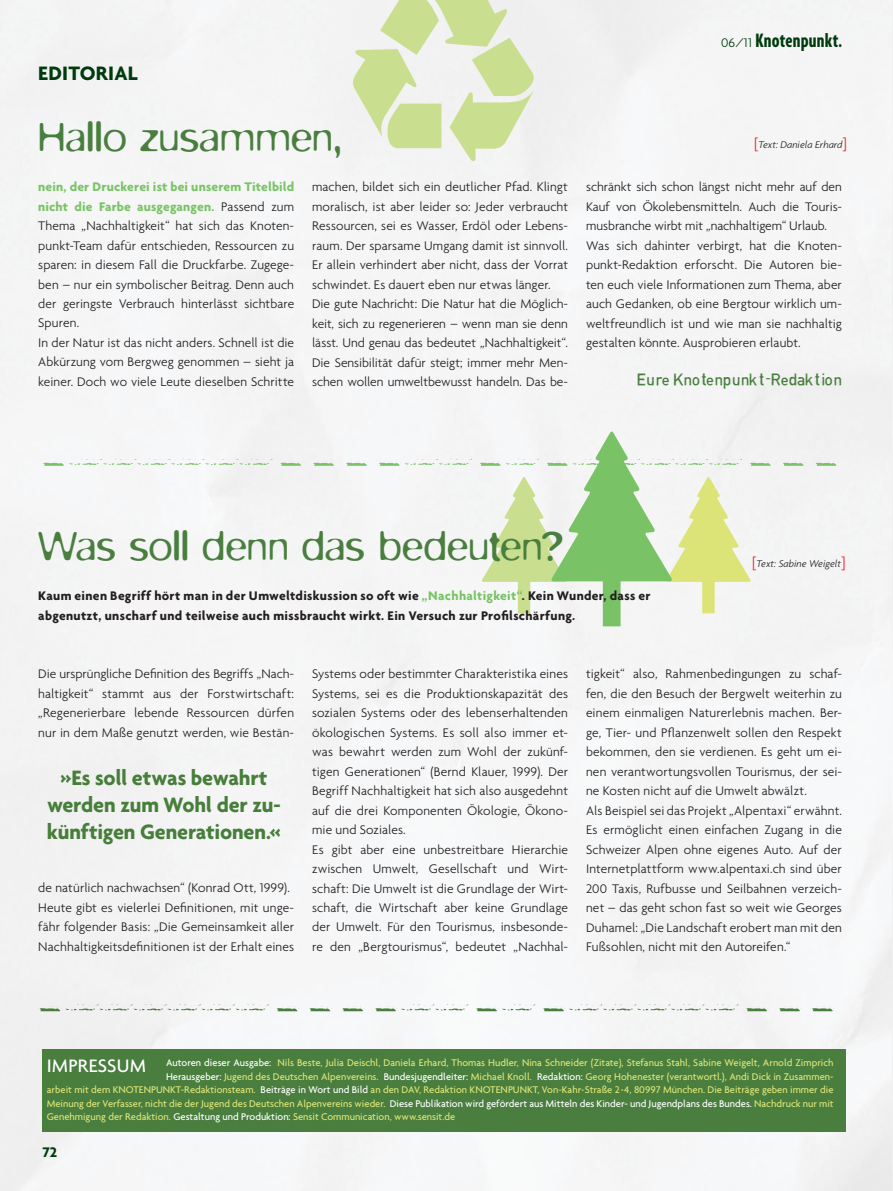
<style>
.page{position:relative;width:893px;height:1191px;background:#f6f5f6}
.page>*{position:absolute;margin:0;border:0;box-sizing:border-box;transform-origin:0 0}
.t1{font:300 46.5px "Blur";letter-spacing:-.005em;color:#497e3f}
.t2{font:31.5px "Copystruct Normal";color:#79c366;scale:1.78 1}
.t3{font:31.5px "Copystruct Normal";color:#497e3f;scale:1.78 1}
.t4{font:700 22.5px/27px "Agenda";letter-spacing:-.005em;color:#477e3a;text-align:center}
.t5{font:700 extra-condensed 21px "Agenda";letter-spacing:.01em;color:#003b0d}
.t6{font:700 21px "Agenda";color:#003b0d}
.t7{font:500 19.5px "Agenda";letter-spacing:.01em;color:#fff}
.t8{font:700 15px "Agenda";color:#003b0d}
.t9{font:300 13.5px/19.5px "Agenda";letter-spacing:.005em;color:#231f20}
.t10{font:700 13.5px/19.5px "Agenda";letter-spacing:.025em;color:#231f20}
.t11{font:12px "Copystruct Normal";letter-spacing:.025em;color:#497e3f}
.t12{font:500 10.5px "Agenda";color:#dce477}
.t13{font:italic 300 10.5px "Agenda";color:#231f20}
.s1{font-weight:300;font-stretch:normal;font-size:13.5px}
.s2{font-style:normal;font-size:15px;color:#ee1b29}
.s3{font-weight:700;color:#79c366}
.s4{color:#79c366}
.s5{color:#fff}
</style>
<div class="page">
<svg style="left:482px;top:431px;width:269px;height:195px"></svg>
<svg style="left:353px;top:0;width:181px;height:162px"></svg>
<div style="left:43px;top:1048px;width:803px;height:83px;background:#497e3f"></div>
<h3 class="t6" style="left:38px;top:60px;width:97px">Editorial</h3>
<h1 class="t1" style="left:38px;top:110px;width:305px">Hallo zusammen,</h1>
<h3 class="t5" style="left:721px;top:28px;width:122px"><span class="s1">06/11</span> Knotenpunkt.</h3>
<p class="t13" style="left:754px;top:139px;width:95px"><span class="s2">[</span>Text: Daniela Erhard<span class="s2">]</span></p>
<p class="t9" style="left:38px;top:177px;width:257px"><span class="s3">nein, der Druckerei ist bei unserem Titelbild nicht die Farbe ausgegangen.</span> Passend zum Thema „Nachhaltigkeit“ hat sich das Knoten&shy;punkt-Team dafür entschieden, Ressourcen zu sparen: in diesem Fall die Druckfarbe. Zugege&shy;ben – nur ein symbolischer Beitrag. Denn auch der geringste Verbrauch hinterlässt sichtbare Spuren.<br>In der Natur ist das nicht anders. Schnell ist die Abkürzung vom Bergweg genommen – sieht ja keiner. Doch wo viele Leute dieselben Schritte</p>
<p class="t9" style="left:312px;top:177px;width:257px">machen, bildet sich ein deutlicher Pfad. Klingt moralisch, ist aber leider so: Jeder verbraucht Ressourcen, sei es Wasser, Erdöl oder Lebens&shy;raum. Der sparsame Umgang damit ist sinnvoll.<br>Er allein verhindert aber nicht, dass der Vorrat schwindet. Es dauert eben nur etwas länger.<br>Die gute Nachricht: Die Natur hat die Möglich&shy;keit, sich zu regenerieren – wenn man sie denn lässt. Und genau das bedeutet „Nachhaltigkeit“.<br>Die Sensibilität dafür steigt; immer mehr Men&shy;schen wollen umweltbewusst handeln. Das be-</p>
<p class="t9" style="left:586px;top:177px;width:257px">schränkt sich schon längst nicht mehr auf den Kauf von Ökolebensmitteln. Auch die Touris&shy;musbranche wirbt mit „nachhaltigem“ Urlaub.<br>Was sich dahinter verbirgt, hat die Knoten&shy;punkt-Redaktion erforscht. Die Autoren bie&shy;ten euch viele Informationen zum Thema, aber auch Gedanken, ob eine Bergtour wirklich um&shy;weltfreundlich ist und wie man sie nachhaltig gestalten könnte. Ausprobieren erlaubt.</p>
<p class="t11" style="left:638px;top:372px;width:206px">Eure Knotenpunkt-Redaktion</p>
<h2 class="t2" style="left:28px;top:447px;width:459px">-______----__-_-_____---</h2>
<h1 class="t1" style="left:38px;top:519px;width:527px">Was soll denn das bedeuten?</h1>
<p class="t10" style="left:38px;top:586px;width:614px">Kaum einen Begriff hört man in der Umweltdiskussion so oft wie <span class="s4">„Nachhaltigkeit“</span>. Kein Wunder, dass er abgenutzt, unscharf und teilweise auch missbraucht wirkt. Ein Versuch zur Profilschärfung.</p>
<p class="t13" style="left:752px;top:557px;width:95px"><span class="s2">[</span>Text: Sabine Weigelt<span class="s2">]</span></p>
<p class="t9" style="left:38px;top:664px;width:257px;text-align:justify">Die ursprüngliche Definition des Begriffs „Nach&shy;haltigkeit“ stammt aus der Forstwirtschaft: „Regenerierbare lebende Ressourcen dürfen nur in dem Maße genutzt werden, wie Bestän-</p>
<h3 class="t4" style="left:47px;top:763px;width:235px">»Es soll etwas bewahrt werden zum Wohl der zu&shy;künftigen Generationen.«</h3>
<p class="t9" style="left:38px;top:878px;width:257px">de natürlich nachwachsen“ (Konrad Ott, 1999).<br>Heute gibt es vielerlei Definitionen, mit unge&shy;fähr folgender Basis: „Die Gemeinsamkeit aller Nachhaltigkeitsdefinitionen ist der Erhalt eines</p>
<p class="t9" style="left:312px;top:664px;width:257px">Systems oder bestimmter Charakteristika eines Systems, sei es die Produktionskapazität des sozialen Systems oder des lebenserhaltenden ökologischen Systems. Es soll also immer et&shy;was bewahrt werden zum Wohl der zukünf&shy;tigen Generationen“ (Bernd Klauer, 1999). Der Begriff Nachhaltigkeit hat sich also ausgedehnt auf die drei Komponenten Ökologie, Ökono&shy;mie und Soziales.<br>Es gibt aber eine unbestreitbare Hierarchie zwischen Umwelt, Gesellschaft und Wirt&shy;schaft: Die Umwelt ist die Grundlage der Wirt&shy;schaft, die Wirtschaft aber keine Grundlage der Umwelt. Für den Tourismus, insbesonde&shy;re den „Bergtourismus“, bedeutet „Nachhal-</p>
<p class="t9" style="left:586px;top:664px;width:257px">tigkeit“ also, Rahmenbedingungen zu schaf&shy;fen, die den Besuch der Bergwelt weiterhin zu einem einmaligen Naturerlebnis machen. Ber&shy;ge, Tier- und Pflanzenwelt sollen den Respekt bekommen, den sie verdienen. Es geht um ei&shy;nen verantwortungsvollen Tourismus, der sei&shy;ne Kosten nicht auf die Umwelt abwälzt.<br>Als Beispiel sei das Projekt „Alpentaxi“ erwähnt.<br>Es ermöglicht einen einfachen Zugang in die Schweizer Alpen ohne eigenes Auto. Auf der Internetplattform www.alpentaxi.ch sind über 200 Taxis, Rufbusse und Seilbahnen verzeich&shy;net – das geht schon fast so weit wie Georges Duhamel: „Die Landschaft erobert man mit den Fußsohlen, nicht mit den Autoreifen.“</p>
<h2 class="t3" style="left:24px;top:992px;width:459px">-______----__-_-_____---</h2>
<p class="t12" style="left:166px;top:1056px;width:669px"><span class="s5">Autoren dieser Ausgabe:</span> Nils Beste, Julia Deischl, Daniela Erhard, Thomas Hudler, Nina Schneider (Zitate), Stefanus Stahl, Sabine Weigelt, Arnold Zimprich</p>
<p class="t12" style="left:166px;top:1069px;width:669px"><span class="s5">Herausgeber:</span> Jugend des Deutschen Alpenvereins. <span class="s5">Bundesjugendleiter:</span> Michael Knoll. <span class="s5">Redaktion:</span> Georg Hohenester (verantwortl.), Andi Dick in Zusammen-</p>
<p class="t12" style="left:47px;top:1083px;width:788px">arbeit mit dem KNOTENPUNKT-Redaktionsteam. <span class="s5">Beiträge in Wort und Bild</span> an den DAV, Redaktion KNOTENPUNKT, Von-Kahr-Straße 2-4, 80997 München. Die Beiträge geben immer die</p>
<p class="t12" style="left:47px;top:1096px;width:788px">Meinung der Verfasser, nicht die der Jugend des Deutschen Alpenvereins wieder. <span class="s5">Diese Publikation wird gefördert aus Mitteln des Kinder- und Jugendplans des Bundes.</span> Nachdruck nur mit</p>
<p class="t12" style="left:47px;top:1110px;width:410px">Genehmigung der Redaktion. <span class="s5">Gestaltung und Produktion:</span> Sensit Communication, www.sensit.de</p>
<h3 class="t7" style="left:47px;top:1053px;width:101px">IMPRESSUM</h3>
<p class="t8" style="left:43px;top:1143px;width:16px">72</p>
</div>
